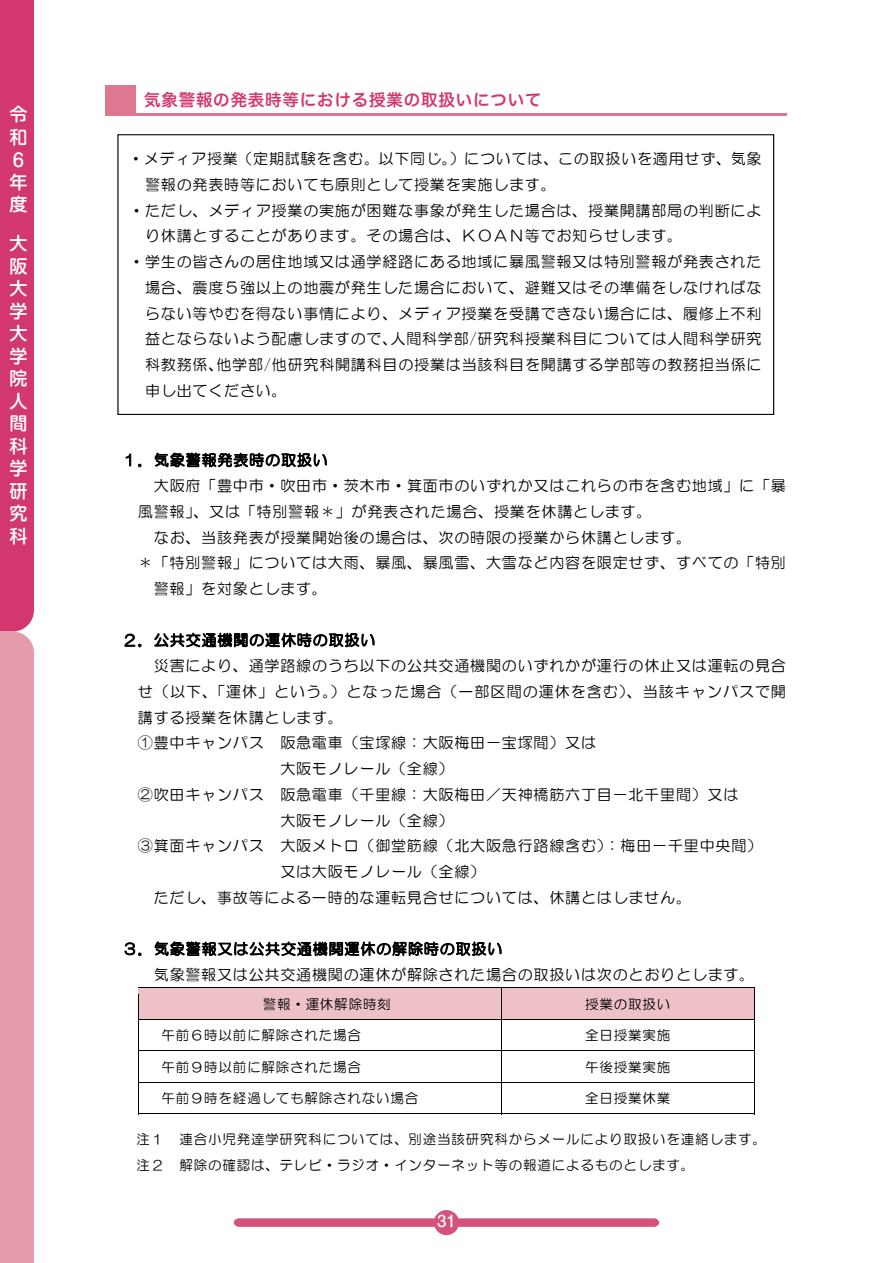
<style>
.page{position:relative;width:893px;height:1263px;background:#fff}
.page>*{position:absolute;margin:0;border:0;box-sizing:border-box;transform-origin:0 0}
.t1{font:500 18px/22.5px "Shin M Go Pro";color:#fff}
.t2{font:16.5px "Hira Maru Std N W6";letter-spacing:.05em;color:#d3376f}
.t3{font:15px/25.8px "HG Maru Gothic MPRO";letter-spacing:.055em;color:#000}
.t4{font:500 15px "Shin M Go Pro";color:#fff}
.t5{font:13.5px/25.7px "HG Maru Gothic MPRO";letter-spacing:.06em;color:#000}
</style>
<div class="page">
<div style="left:138px;top:988px;width:363px;height:31px;background:#eec1c8"></div>
<div style="left:502px;top:988px;width:252px;height:31px;background:#eec1c8"></div>
<hr style="left:138px;top:987px;width:364px;height:1px;background:#000">
<div style="left:138px;top:988px;width:364px;height:6px;background:#eec1c8"></div>
<hr style="left:502px;top:987px;width:252px;height:1px;background:#000">
<div style="left:138px;top:1012px;width:364px;height:7px;background:#eec1c8"></div>
<hr style="left:138px;top:1019px;width:364px;height:1px;background:#000">
<hr style="left:502px;top:1019px;width:252px;height:1px;background:#000">
<hr style="left:138px;top:1050px;width:364px;height:1px;background:#000">
<hr style="left:502px;top:1050px;width:252px;height:1px;background:#000">
<hr style="left:138px;top:1082px;width:364px;height:1px;background:#000">
<hr style="left:502px;top:1082px;width:252px;height:1px;background:#000">
<svg style="left:138px;top:994px;width:1px;height:119px"></svg>
<hr style="left:138px;top:1113px;width:364px;height:1px;background:#000">
<hr style="left:502px;top:1113px;width:252px;height:1px;background:#000">
<svg style="left:754px;top:987px;width:1px;height:127px"></svg>
<div style="left:107px;top:85px;width:29px;height:29px;background:#dd7890"></div>
<hr style="left:105px;top:85px;width:2px;height:31px;background:#dd7890">
<hr style="left:105px;top:114px;width:31px;height:2px;background:#dd7890">
<hr style="left:135px;top:114px;width:652px;height:2px;background:#dd7890">
<svg style="left:117px;top:134px;width:657px;height:281px"></svg>
<div style="left:434px;top:1210px;width:25px;height:25px;background:#d5527a;border-radius:50%"></div>
<svg style="left:234px;top:1218px;width:425px;height:9px;background:#d75b81"></svg>
<svg style="left:0;top:0;width:34px;height:1263px;background:#db6a8c"></svg>
<p class="t1" style="left:10px;top:101px;width:19px">令和<br>６年度</p>
<p class="t1" style="left:10px;top:230px;width:19px;text-align:justify">大阪大学大学院人間科学研究科</p>
<p class="t2" style="left:144px;top:87px;width:399px">気象警報の発表時等における授業の取扱いについて</p>
<p class="t3" style="left:129px;top:146px;width:634px">・メディア授業（定期試験を含む。以下同じ。）については、この取扱いを適用せず、気象</p>
<p class="t3" style="left:145px;top:172px;width:412px">警報の発表時等においても原則として授業を実施します。</p>
<p class="t3" style="left:129px;top:197px;width:634px">・ただし、メディア授業の実施が困難な事象が発生した場合は、授業開講部局の判断によ</p>
<p class="t3" style="left:145px;top:223px;width:539px">り休講とすることがあります。その場合は、ＫＯＡＮ等でお知らせします。</p>
<p class="t3" style="left:129px;top:249px;width:634px">・学生の皆さんの居住地域又は通学経路にある地域に暴風警報又は特別警報が発表された</p>
<p class="t3" style="left:145px;top:274px;width:618px">場合、震度５強以上の地震が発生した場合において、避難又はその準備をしなければな</p>
<p class="t3" style="left:145px;top:300px;width:618px">らない等やむを得ない事情により、メディア授業を受講できない場合には、履修上不利</p>
<p class="t3" style="left:145px;top:326px;width:618px">益とならないよう配慮しますので、人間科学部/研究科授業科目については人間科学研究</p>
<p class="t3" style="left:145px;top:352px;width:618px">科教務係、他学部/他研究科開講科目の授業は当該科目を開講する学部等の教務担当係に</p>
<p class="t3" style="left:145px;top:377px;width:143px">申し出てください。</p>
<p class="t3" style="left:122px;top:447px;width:207px">１．気象警報発表時の取扱い</p>
<p class="t3" style="left:154px;top:473px;width:634px">大阪府「豊中市・吹田市・茨木市・箕面市のいずれか又はこれらの市を含む地域」に「暴</p>
<p class="t3" style="left:138px;top:498px;width:515px">風警報」、又は「特別警報＊」が発表された場合、授業を休講とします。</p>
<p class="t3" style="left:154px;top:524px;width:539px">なお、当該発表が授業開始後の場合は、次の時限の授業から休講とします。</p>
<p class="t3" style="left:138px;top:550px;width:649px">＊「特別警報」については大雨、暴風、暴風雪、大雪など内容を限定せず、すべての「特別</p>
<p class="t3" style="left:154px;top:576px;width:175px">警報」を対象とします。</p>
<p class="t3" style="left:122px;top:627px;width:255px">２．公共交通機関の運休時の取扱い</p>
<p class="t3" style="left:154px;top:653px;width:634px">災害により、通学路線のうち以下の公共交通機関のいずれかが運行の休止又は運転の見合</p>
<p class="t3" style="left:138px;top:679px;width:649px">せ（以下、「運休」という。）となった場合（一部区間の運休を含む）、当該キャンパスで開</p>
<p class="t3" style="left:138px;top:704px;width:206px">講する授業を休講とします。</p>
<p class="t3" style="left:138px;top:730px;width:460px">①豊中キャンパス 阪急電車（宝塚線：大阪梅田－宝塚間）又は</p>
<p class="t3" style="left:280px;top:756px;width:175px">大阪モノレール（全線）</p>
<p class="t3" style="left:138px;top:781px;width:602px">②吹田キャンパス 阪急電車（千里線：大阪梅田／天神橋筋六丁目－北千里間）又は</p>
<p class="t3" style="left:280px;top:807px;width:175px">大阪モノレール（全線）</p>
<p class="t3" style="left:138px;top:833px;width:626px">③箕面キャンパス 大阪メトロ（御堂筋線（北大阪急行路線含む）：梅田－千里中央間）</p>
<p class="t3" style="left:280px;top:859px;width:206px">又は大阪モノレール（全線）</p>
<p class="t3" style="left:154px;top:884px;width:539px">ただし、事故等による一時的な運転見合せについては、休講とはしません。</p>
<p class="t3" style="left:154px;top:936px;width:602px;text-indent:-32px">３．気象警報又は公共交通機関運休の解除時の取扱い<br>気象警報又は公共交通機関の運休が解除された場合の取扱いは次のとおりとします。</p>
<p class="t5" style="left:263px;top:991px;width:130px">警報・運休解除時刻</p>
<p class="t5" style="left:585px;top:991px;width:87px">授業の取扱い</p>
<p class="t5" style="left:161px;top:1023px;width:201px">午前６時以前に解除された場合</p>
<p class="t5" style="left:585px;top:1023px;width:87px">全日授業実施</p>
<p class="t5" style="left:161px;top:1054px;width:201px">午前９時以前に解除された場合</p>
<p class="t5" style="left:585px;top:1054px;width:87px">午後授業実施</p>
<p class="t5" style="left:161px;top:1086px;width:258px">午前９時を経過しても解除されない場合</p>
<p class="t5" style="left:585px;top:1086px;width:87px">全日授業休業</p>
<p class="t5" style="left:136px;top:1126px;width:631px">注１ 連合小児発達学研究科については、別途当該研究科からメールにより取扱いを連絡します。注２ 解除の確認は、テレビ・ラジオ・インターネット等の報道によるものとします。</p>
<p class="t4" style="left:437px;top:1209px;width:20px">31</p>
</div>
